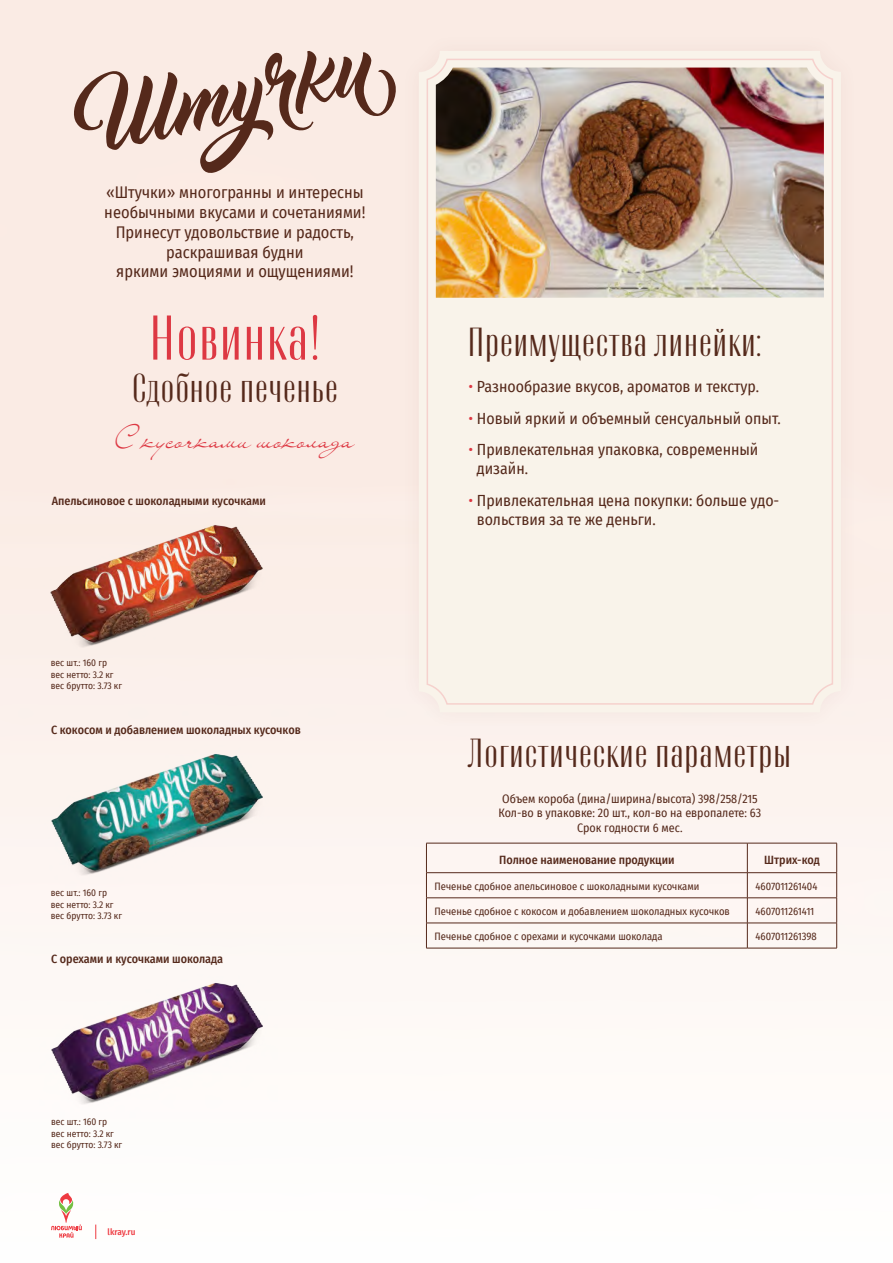
<style>
.page{position:relative;width:893px;height:1263px;background:#fff}
.page>*{position:absolute;margin:0;border:0;box-sizing:border-box;transform-origin:0 0}
.t1{font:63px "TT Knickerbockers Grotesk";letter-spacing:.01em;color:#dd3843}
.t2{font:40.5px "TT Knickerbockers Grotesk";letter-spacing:.01em;color:#55291b}
.t3{font:27px "Liana";color:#dd3843}
.t4{font:16.5px "Fira Sans Condensed";color:#55291b}
.t5{font:15.75px/18.9px "Fira Sans Condensed";color:#55291b}
.t6{font:500 12px "Fira Sans Condensed";color:#55291b}
.t7{font:12px "Fira Sans Condensed";color:#55291b}
.t8{font:10.5px "Fira Sans Condensed";color:#55291b}
.t9{font:9.45px "Fira Sans Condensed";color:#55291b}
.t10{font:500 9px "Fira Sans Condensed";color:#ee3a41}
.s1{color:#dd3843}
</style>
<div class="page">
<svg style="left:51px;top:1193px;width:31px;height:45px"></svg>
<svg style="left:95px;top:1224px;width:1px;height:15px"></svg>
<div style="left:400px;top:32px;width:460px;height:699px;background:#f9f3ea"></div>
<div style="left:427px;top:59px;width:406px;height:646px;border:2px solid #f6d1cd;border-radius:20px"></div>
<img style="left:436px;top:68px;width:388px;height:230px">
<hr style="left:426px;top:843px;width:321px;height:1px;background:#55291b">
<hr style="left:747px;top:843px;width:90px;height:1px;background:#55291b">
<hr style="left:426px;top:872px;width:321px;height:1px;background:#55291b">
<hr style="left:747px;top:872px;width:90px;height:1px;background:#55291b">
<hr style="left:426px;top:897px;width:321px;height:1px;background:#55291b">
<hr style="left:747px;top:897px;width:90px;height:1px;background:#55291b">
<hr style="left:426px;top:923px;width:321px;height:1px;background:#55291b">
<svg style="left:426px;top:843px;width:1px;height:105px"></svg>
<hr style="left:747px;top:923px;width:90px;height:1px;background:#55291b">
<svg style="left:747px;top:843px;width:1px;height:105px"></svg>
<svg style="left:836px;top:843px;width:1px;height:105px"></svg>
<hr style="left:426px;top:948px;width:321px;height:1px;background:#55291b">
<hr style="left:747px;top:948px;width:90px;height:1px;background:#55291b">
<svg style="left:70px;top:49px;width:328px;height:126px;background:#d5bfb6"></svg>
<img style="left:39px;top:517px;width:238px;height:143px">
<img style="left:39px;top:974px;width:238px;height:144px">
<img style="left:39px;top:745px;width:238px;height:143px">
<p class="t4" style="left:106px;top:180px;width:259px">«Штучки» многогранны и интересны</p>
<p class="t4" style="left:104px;top:200px;width:263px">необычными вкусами и сочетаниями!</p>
<p class="t4" style="left:116px;top:220px;width:240px">Принесут удовольствие и радость,</p>
<p class="t4" style="left:166px;top:239px;width:139px">раскрашивая будни</p>
<p class="t4" style="left:116px;top:259px;width:239px">яркими эмоциями и ощущениями!</p>
<p class="t1" style="left:149px;top:305px;width:174px">Новинка!</p>
<p class="t2" style="left:132px;top:367px;width:208px">Сдобное печенье</p>
<p class="t3" style="left:115px;top:422px;width:244px">С кусочками шоколада</p>
<p class="t6" style="left:52px;top:491px;width:216px">Апельсиновое с шоколадными кусочками</p>
<p class="t9" style="left:51px;top:656px;width:58px">вес шт.: 160 гр</p>
<p class="t9" style="left:51px;top:667px;width:64px">вес нетто: 3.2 кг</p>
<p class="t9" style="left:51px;top:679px;width:73px">вес брутто: 3.73 кг</p>
<p class="t6" style="left:51px;top:720px;width:251px">С кокосом и добавлением шоколадных кусочков</p>
<p class="t9" style="left:51px;top:886px;width:58px">вес шт.: 160 гр</p>
<p class="t9" style="left:51px;top:897px;width:64px">вес нетто: 3.2 кг</p>
<p class="t9" style="left:51px;top:909px;width:73px">вес брутто: 3.73 кг</p>
<p class="t6" style="left:51px;top:949px;width:174px">С орехами и кусочками шоколада</p>
<p class="t9" style="left:51px;top:1115px;width:58px">вес шт.: 160 гр</p>
<p class="t9" style="left:51px;top:1126px;width:64px">вес нетто: 3.2 кг</p>
<p class="t9" style="left:51px;top:1137px;width:73px">вес брутто: 3.73 кг</p>
<p class="t10" style="left:108px;top:1224px;width:29px">lkray.ru</p>
<p class="t2" style="left:467px;top:321px;width:296px">Преимущества линейки:</p>
<p class="t5" style="left:468px;top:377px;width:292px"><span class="s1">•</span> Разнообразие вкусов, ароматов и текстур.</p>
<p class="t5" style="left:468px;top:408px;width:314px"><span class="s1">•</span> Новый яркий и объемный сенсуальный опыт.</p>
<p class="t5" style="left:477px;top:440px;width:283px;text-indent:-9px"><span class="s1">•</span> Привлекательная упаковка, современный дизайн.</p>
<p class="t5" style="left:477px;top:491px;width:304px;text-indent:-9px"><span class="s1">•</span> Привлекательная цена покупки: больше удо&shy;вольствия за те же деньги.</p>
<p class="t2" style="left:468px;top:732px;width:324px">Логистические параметры</p>
<p class="t7" style="left:502px;top:790px;width:257px">Объем короба (дина/ширина/высота) 398/258/215</p>
<p class="t7" style="left:499px;top:804px;width:264px">Кол-во в упаковке: 20 шт., кол-во на европалете: 63</p>
<p class="t7" style="left:577px;top:818px;width:107px">Срок годности 6 мес.</p>
<p class="t6" style="left:499px;top:850px;width:177px">Полное наименование продукции</p>
<p class="t6" style="left:764px;top:850px;width:57px">Штрих-код</p>
<p class="t8" style="left:434px;top:879px;width:266px">Печенье сдобное апельсиновое с шоколадными кусочками</p>
<p class="t8" style="left:755px;top:879px;width:64px">4607011261404</p>
<p class="t8" style="left:434px;top:904px;width:297px">Печенье сдобное с кокосом и добавлением шоколадных кусочков</p>
<p class="t8" style="left:755px;top:904px;width:60px">4607011261411</p>
<p class="t8" style="left:434px;top:929px;width:230px">Печенье сдобное с орехами и кусочками шоколада</p>
<p class="t8" style="left:755px;top:929px;width:63px">4607011261398</p>
</div>
